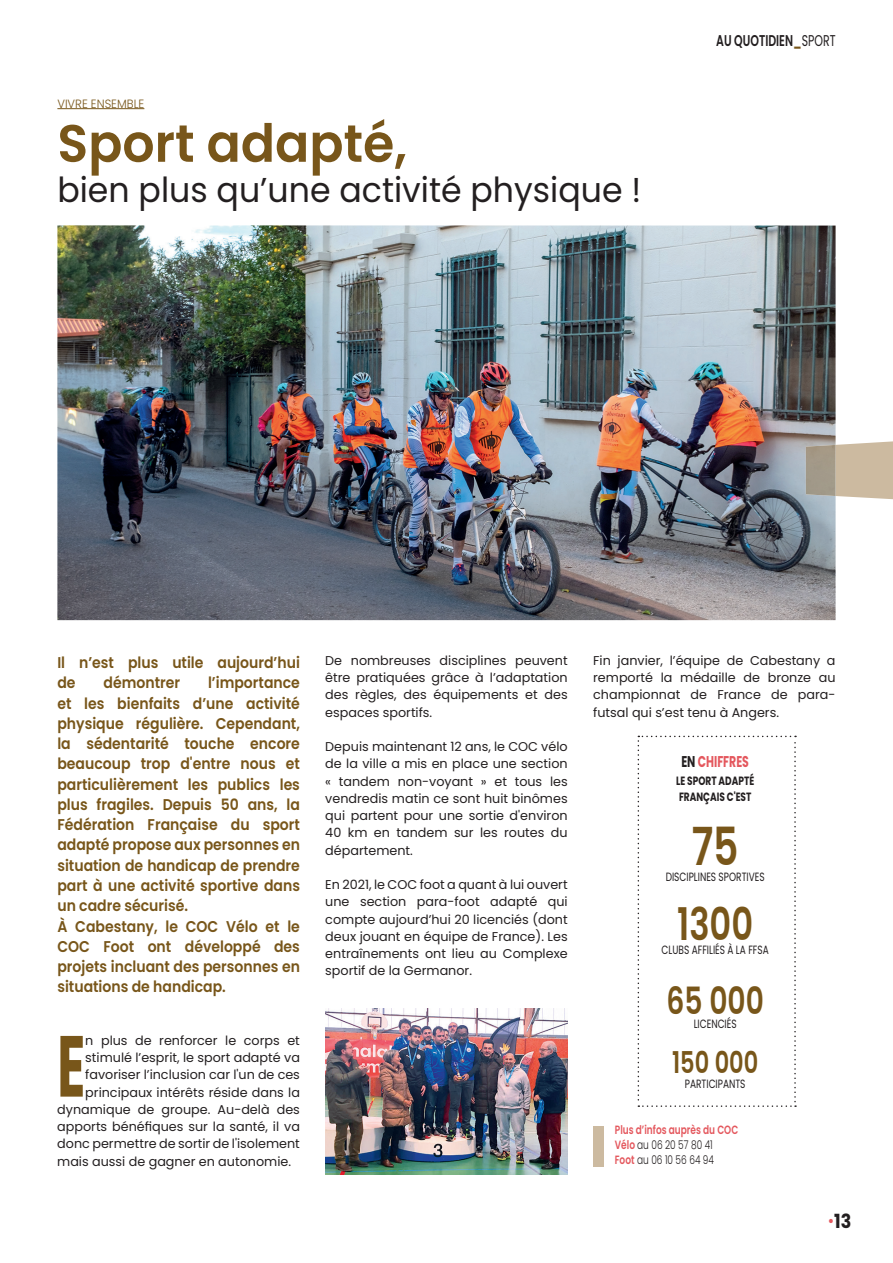
<style>
.page{position:relative;width:893px;height:1263px;background:#fff}
.page>*{position:absolute;margin:0;border:0;box-sizing:border-box;transform-origin:0 0}
.t1{font:700 86.4px "Poppins";color:#78561a;scale:.6 1}
.t2{font:600 52.5px "Poppins";color:#78561a;scale:.96 1}
.t3{font:600 52.5px "Poppins";color:#78561a;scale:.75 1}
.t4{font:600 45px "Poppins";color:#78561a;scale:.75 1}
.t5{font:600 37.5px "Poppins";color:#78561a;scale:.75 1}
.t6{font:34.5px "Poppins";color:#231f20;scale:.96 1}
.t7{font:600 30px "Poppins";color:#78561a;scale:.75 1}
.t8{font:700 19.5px "Poppins";color:#231f20;scale:.9 1}
.t9{font:600 15.6px/20.2px "Poppins";color:#78561a;scale:.9 1}
.t10{font:600 15.6px "Poppins";color:#231f20;scale:.7 1}
.t11{font:700 15.6px "Poppins";color:#e4585e;scale:.7 1}
.t12{font:12.75px/17.2px "Poppins";color:#231f20;text-align:justify}
.t13{font:12px "Poppins";color:#231f20;scale:.75 1}
.t14{font:600 12px/15px "Poppins";color:#e4585e;scale:.75 1}
.t15{font:700 12px/15.3px "Poppins";color:#231f20;scale:.75 1}
.t16{font:300 12px "Poppins";color:#78561a;scale:.96 1}
.s1{color:#78561a}
.s2{font-weight:400}
.s3{color:#231f20}
.s4{font-weight:300;color:#231f20}
.s5{font-weight:600;font-size:15px;color:#e4585e}
</style>
<div class="page">
<img style="left:57px;top:225px;width:779px;height:395px">
<hr style="left:57px;top:108px;width:87px;height:1px;background:#78561a">
<svg style="left:836px;top:441px;width:57px;height:58px;background:#cfbea5"></svg>
<img style="left:806px;top:445px;width:30px;height:51px">
<div style="left:593px;top:1126px;width:11px;height:40px;background:#ccbaa0"></div>
<svg style="left:638px;top:736px;width:158px;height:371px"></svg>
<img style="left:325px;top:1008px;width:243px;height:166px">
<p class="t16" style="left:57px;top:97px;width:92px">VIVRE ENSEMBLE</p>
<h2 class="t2" style="left:57px;top:113px;width:366px">Sport adapté,</h2>
<h3 class="t6" style="left:57px;top:170px;width:610px">bien plus qu’une activité physique !</h3>
<p class="t10" style="left:716px;top:32px;width:172px">AU QUOTIDIEN<span class="s1">_</span><span class="s2">SPORT</span></p>
<p class="t9" style="left:57px;top:652px;width:271px">Il n’est plus utile aujourd’hui de</p>
<p class="t9" style="left:104px;top:673px;width:87px">démontrer</p>
<p class="t9" style="left:57px;top:673px;width:271px;text-indent:151px">l’importance et les bienfaits d’une activité physique régulière. Cependant, la sédentarité touche encore beaucoup trop d'entre nous et particulièrement les publics les plus fragiles. Depuis 50 ans, la<br>Fédération Française du sport adapté propose aux personnes en situation de handicap de prendre part à une activité sportive dans un cadre sécurisé.<br>À Cabestany, le COC Vélo et le<br>COC Foot ont développé des projets incluant des personnes en situations de handicap.</p>
<h1 class="t1" style="left:57px;top:1016px;width:48px">E</h1>
<p class="t12" style="left:85px;top:1032px;width:216px">n plus de renforcer le corps et</p>
<p class="t12" style="left:85px;top:1049px;width:216px">stimulé l’esprit, le sport adapté va</p>
<p class="t12" style="left:85px;top:1066px;width:216px">favoriser l’inclusion car l'un de ces</p>
<p class="t12" style="left:85px;top:1083px;width:216px">principaux intérêts réside dans la</p>
<p class="t12" style="left:57px;top:1101px;width:244px">dynamique de groupe. Au-delà des</p>
<p class="t12" style="left:57px;top:1118px;width:244px">apports bénéfiques sur la santé, il va</p>
<p class="t12" style="left:57px;top:1135px;width:244px">donc permettre de sortir de l'isolement</p>
<p class="t12" style="left:57px;top:1152px;width:235px">mais aussi de gagner en autonomie.</p>
<p class="t12" style="left:325px;top:652px;width:244px">De nombreuses disciplines peuvent être pratiquées grâce à l’adaptation des règles, des équipements et des espaces sportifs.</p>
<p class="t12" style="left:325px;top:738px;width:244px">Depuis maintenant 12 ans, le COC vélo de la ville a mis en place une section « tandem non-voyant » et tous les vendredis matin ce sont huit binômes qui partent pour une sortie d'environ 40 km en tandem sur les routes du département.</p>
<p class="t12" style="left:325px;top:876px;width:244px">En 2021, le COC foot a quant à lui ouvert une section para-foot adapté qui compte aujourd’hui 20 licenciés (dont deux jouant en équipe de France). Les entraînements ont lieu au Complexe sportif de la Germanor.</p>
<p class="t12" style="left:593px;top:652px;width:244px">Fin janvier, l’équipe de Cabestany a remporté la médaille de bronze au championnat de France de para&shy;futsal qui s’est tenu à Angers.</p>
<p class="t11" style="left:681px;top:753px;width:98px"><span class="s3">EN</span> CHIFFRES</p>
<p class="t15" style="left:676px;top:773px;width:106px">LE SPORT ADAPTÉ<br>FRANÇAIS C'EST</p>
<h2 class="t3" style="left:692px;top:816px;width:64px">75</h2>
<p class="t13" style="left:666px;top:869px;width:134px">DISCIPLINES SPORTIVES</p>
<h3 class="t4" style="left:677px;top:898px;width:103px">1300</h3>
<p class="t13" style="left:662px;top:943px;width:144px">CLUBS AFFILIÉS À LA FFSA</p>
<h3 class="t5" style="left:666px;top:979px;width:131px">65 000</h3>
<p class="t13" style="left:694px;top:1017px;width:59px">LICENCIÉS</p>
<h3 class="t7" style="left:672px;top:1045px;width:116px">150 000</h3>
<p class="t13" style="left:685px;top:1076px;width:82px">PARTICIPANTS</p>
<p class="t14" style="left:615px;top:1123px;width:166px">Plus d’infos auprès du COC<br>Vélo <span class="s4">au 06 20 57 80 41<br></span>Foot <span class="s4">au 06 10 56 64 94</span></p>
<h3 class="t8" style="left:828px;top:1209px;width:28px"><span class="s5">•</span>13</h3>
</div>
